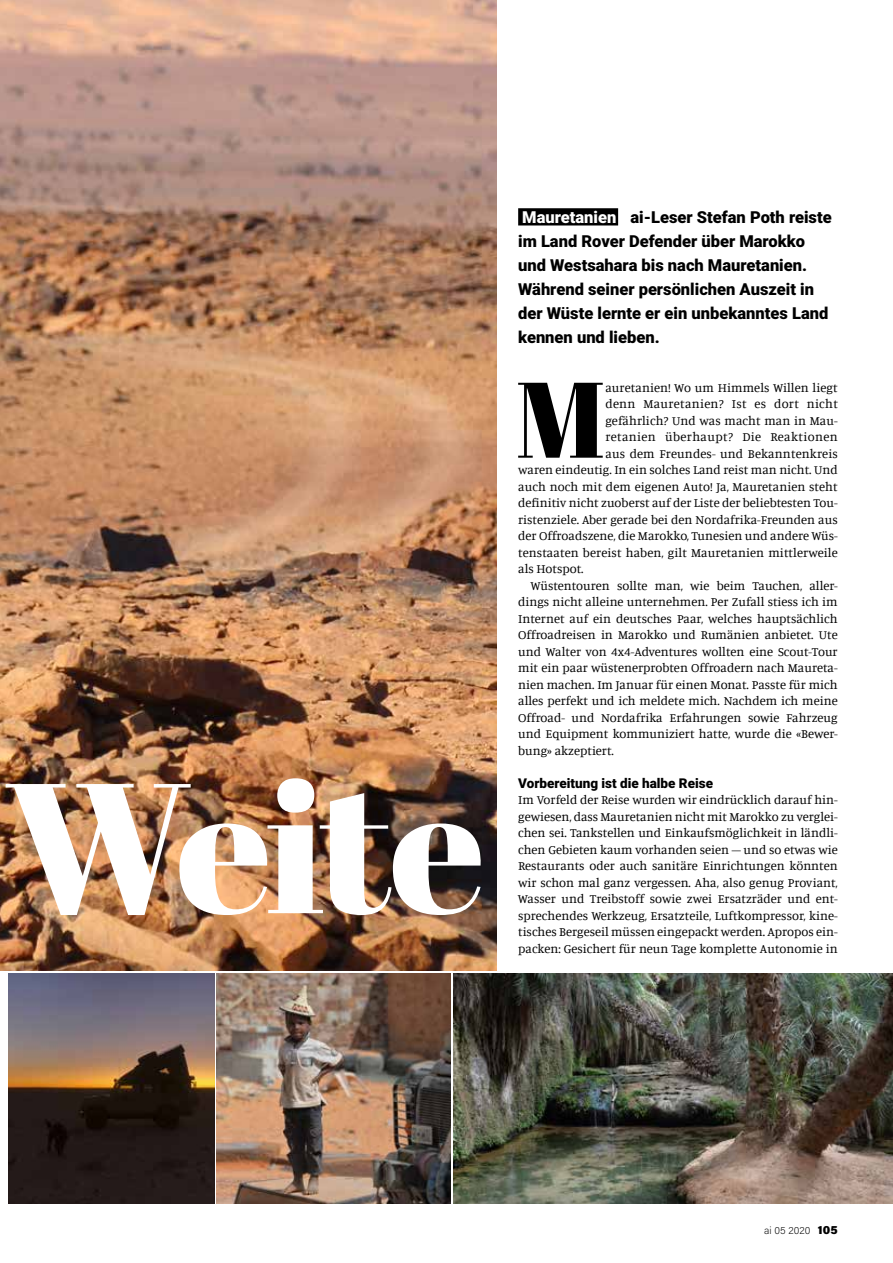
<style>
.page{position:relative;width:893px;height:1263px;background:#fff}
.page>*{position:absolute;margin:0;border:0;box-sizing:border-box;transform-origin:0 0}
.t1{font:184.5px "Abril Fatface";letter-spacing:-.03em;color:#fff}
.t2{font:107.1px "Abril Fatface";color:#000}
.t3{font:900 16.5px/24px "Roboto";color:#000}
.t4{font:900 13.5px "Roboto";color:#000}
.t5{font:12.75px/16.5px "Manuale";color:#000;text-align:justify}
.t6{font:12.75px "Manuale";letter-spacing:.03em;color:#000}
.t7{font:12.75px "Manuale";letter-spacing:.025em;color:#000}
.t8{font:10.5px "Acumin Variable Concept";letter-spacing:.01em;color:#000}
.s1{color:#fff}
.s2{font-size:12px}
</style>
<div class="page">
<img style="left:0;top:0;width:497px;height:970px">
<div style="left:518px;top:208px;width:100px;height:17px;background:#000"></div>
<img style="left:454px;top:973px;width:439px;height:230px">
<img style="left:217px;top:974px;width:234px;height:229px">
<img style="left:9px;top:974px;width:205px;height:229px">
<h1 class="t1" style="left:4px;top:718px;width:482px">Weite</h1>
<p class="t3" style="left:518px;top:204px;width:315px"><span class="s1">Mauretanien</span> ai-Leser Stefan Poth reiste im Land Rover Defender über Marokko und Westsahara bis nach Mauretanien.<br>Während seiner persönlichen Auszeit in der Wüste lernte er ein unbekanntes Land kennen und lieben.</p>
<h2 class="t2" style="left:515px;top:344px;width:91px">M</h2>
<p class="t5" style="left:605px;top:379px;width:234px">auretanien! Wo um Himmels Willen liegt</p>
<p class="t7" style="left:605px;top:396px;width:234px">denn Mauretanien? Ist es dort nicht</p>
<p class="t5" style="left:605px;top:412px;width:234px">gefährlich? Und was macht man in Mau-</p>
<p class="t6" style="left:605px;top:429px;width:234px">retanien überhaupt? Die Reaktionen</p>
<p class="t5" style="left:605px;top:445px;width:234px">aus dem Freundes- und Bekanntenkreis</p>
<p class="t5" style="left:518px;top:461px;width:321px">waren eindeutig. In ein solches Land reist man nicht. Und</p>
<p class="t5" style="left:518px;top:478px;width:321px">auch noch mit dem eigenen Auto! Ja, Mauretanien steht</p>
<p class="t5" style="left:518px;top:494px;width:321px">definitiv nicht zuoberst auf der Liste der beliebtesten Tou-</p>
<p class="t5" style="left:518px;top:511px;width:321px">ristenziele. Aber gerade bei den Nordafrika-Freunden aus</p>
<p class="t5" style="left:518px;top:527px;width:321px">der Offroadszene, die Marokko, Tunesien und andere Wüs-</p>
<p class="t5" style="left:518px;top:544px;width:321px">tenstaaten bereist haben, gilt Mauretanien mittlerweile</p>
<p class="t5" style="left:518px;top:560px;width:67px">als Hotspot.</p>
<p class="t5" style="left:531px;top:577px;width:308px">Wüstentouren sollte man, wie beim Tauchen, aller-</p>
<p class="t5" style="left:518px;top:593px;width:321px">dings nicht alleine unternehmen. Per Zufall stiess ich im</p>
<p class="t5" style="left:518px;top:610px;width:321px">Internet auf ein deutsches Paar, welches hauptsächlich</p>
<p class="t5" style="left:518px;top:626px;width:321px">Offroadreisen in Marokko und Rumänien anbietet. Ute</p>
<p class="t5" style="left:518px;top:643px;width:321px">und Walter von 4x4-Adventures wollten eine Scout-Tour</p>
<p class="t5" style="left:518px;top:659px;width:321px">mit ein paar wüstenerprobten Offroadern nach Maureta-</p>
<p class="t5" style="left:518px;top:676px;width:321px">nien machen. Im Januar für einen Monat. Passte für mich</p>
<p class="t5" style="left:518px;top:692px;width:321px">alles perfekt und ich meldete mich. Nachdem ich meine</p>
<p class="t5" style="left:518px;top:709px;width:321px">Offroad- und Nordafrika Erfahrungen sowie Fahrzeug</p>
<p class="t5" style="left:518px;top:725px;width:321px">und Equipment kommuniziert hatte, wurde die «Bewer-</p>
<p class="t5" style="left:518px;top:742px;width:97px">bung» akzeptiert.</p>
<p class="t4" style="left:518px;top:773px;width:196px">Vorbereitung ist die halbe Reise</p>
<p class="t5" style="left:518px;top:791px;width:321px">Im Vorfeld der Reise wurden wir eindrücklich darauf hin&shy;gewiesen, dass Mauretanien nicht mit Marokko zu verglei&shy;chen sei. Tankstellen und Einkaufsmöglichkeit in ländli&shy;chen Gebieten kaum vorhanden seien – und so etwas wie Restaurants oder auch sanitäre Einrichtungen könnten wir schon mal ganz vergessen. Aha, also genug Proviant, Wasser und Treibstoff sowie zwei Ersatzräder und ent&shy;sprechendes Werkzeug, Ersatzteile, Luftkompressor, kine&shy;tisches Bergeseil müssen eingepackt werden. Apropos ein&shy;packen: Gesichert für neun Tage komplette Autonomie in</p>
<p class="t8" style="left:764px;top:1223px;width:74px">ai 05 2020 <span class="s2">105</span></p>
</div>
